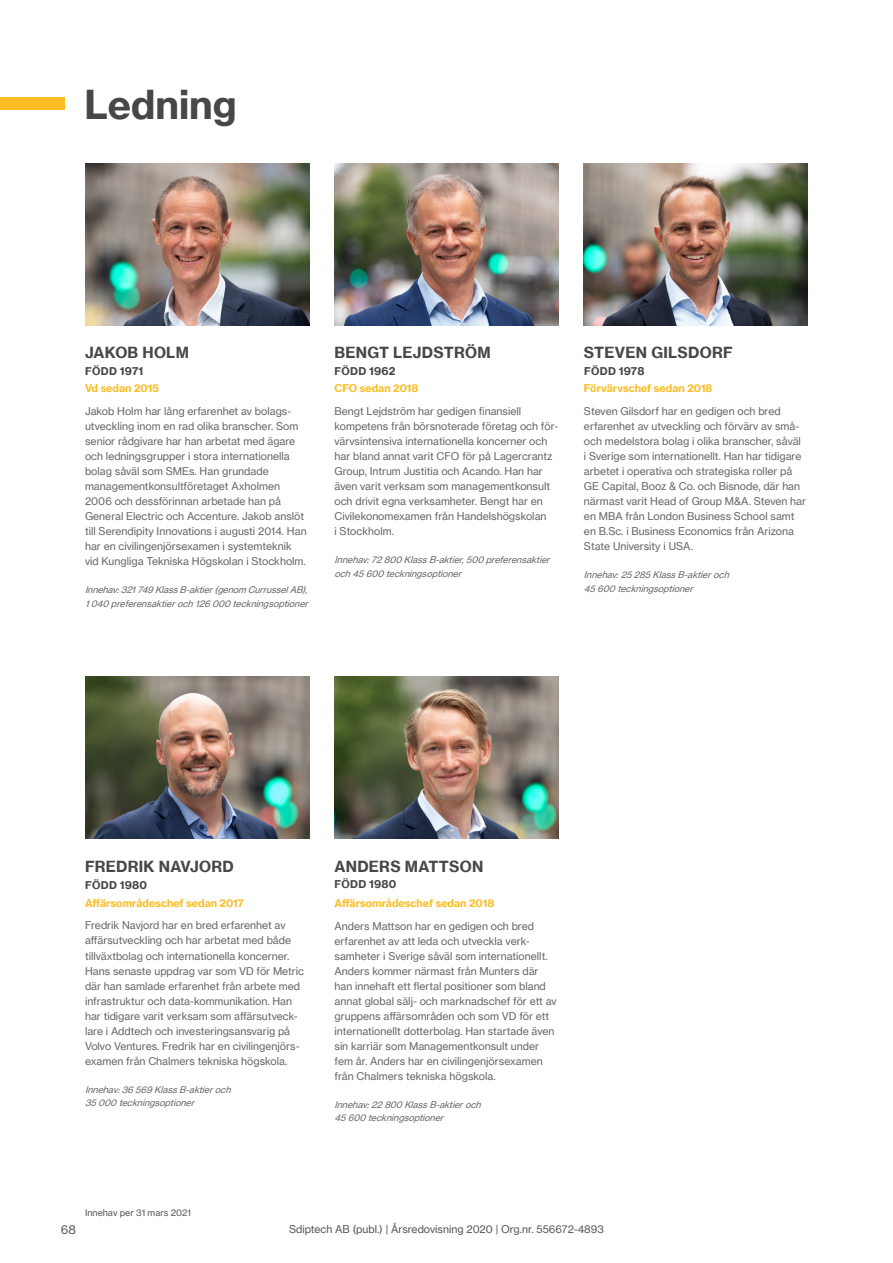
<style>
.page{position:relative;width:893px;height:1263px;background:#fff}
.page>*{position:absolute;margin:0;border:0;box-sizing:border-box;transform-origin:0 0}
.t1{font:700 39px "Neue Haas Grotesk Text Pro";color:#474747}
.t2{font:700 15px "Neue Haas Grotesk Text Pro";letter-spacing:.02em;color:#474747}
.t3{font:12px "Neue Haas Grotesk Text Pro";color:#575756}
.t4{font:10.5px/15px "Neue Haas Grotesk Text Pro";color:#686767}
.t5{font:700 10.5px "Neue Haas Grotesk Text Pro";color:#fcbd22}
.t6{font:10.5px "Neue Haas Grotesk Text Pro";color:#575756}
.t7{font:700 10.5px "Neue Haas Grotesk Text Pro";letter-spacing:.02em;color:#474747}
.t8{font:italic 9px/13.5px "Neue Haas Grotesk Text Pro";color:#686767}
.t9{font:9px "Neue Haas Grotesk Text Pro";color:#575756}
</style>
<div class="page">
<img style="left:85px;top:163px;width:224px;height:162px">
<img style="left:334px;top:163px;width:224px;height:162px">
<img style="left:584px;top:163px;width:224px;height:162px">
<div style="left:0;top:97px;width:64px;height:13px;background:#fcbd22"></div>
<img style="left:85px;top:677px;width:224px;height:162px">
<img style="left:334px;top:677px;width:224px;height:162px">
<h1 class="t1" style="left:85px;top:80px;width:154px">Ledning</h1>
<h2 class="t2" style="left:85px;top:343px;width:105px">JAKOB HOLM</h2>
<p class="t7" style="left:85px;top:364px;width:60px">FÖDD 1971</p>
<h2 class="t2" style="left:334px;top:343px;width:158px">BENGT LEJDSTRÖM</h2>
<p class="t7" style="left:335px;top:364px;width:62px">FÖDD 1962</p>
<h2 class="t2" style="left:584px;top:343px;width:150px">STEVEN GILSDORF</h2>
<p class="t7" style="left:584px;top:364px;width:62px">FÖDD 1978</p>
<p class="t5" style="left:85px;top:382px;width:75px">Vd sedan 2015</p>
<p class="t5" style="left:334px;top:382px;width:85px">CFO sedan 2018</p>
<p class="t5" style="left:584px;top:382px;width:130px">Förvärvschef sedan 2018</p>
<p class="t4" style="left:85px;top:404px;width:223px">Jakob Holm har lång erfarenhet av bolags&shy;utveckling inom en rad olika branscher. Som senior rådgivare har han arbetat med ägare och ledningsgrupper i stora internationella bolag såväl som SMEs. Han grundade managementkonsultföretaget Axholmen 2006 och dessförinnan arbetade han på General Electric och Accenture. Jakob anslöt till Serendipity Innovations i augusti 2014. Han har en civilingenjörsexamen i systemteknik vid Kungliga Tekniska Högskolan i Stockholm.</p>
<p class="t4" style="left:334px;top:404px;width:225px">Bengt Lejdström har gedigen finansiell kompetens från börsnoterade företag och för&shy;värvsintensiva internationella koncerner och har bland annat varit CFO för på Lagercrantz Group, Intrum Justitia och Acando. Han har även varit verksam som managementkonsult och drivit egna verksamheter. Bengt har en Civilekonomexamen från Handelshögskolan<br>i Stockholm.</p>
<p class="t4" style="left:584px;top:404px;width:224px">Steven Gilsdorf har en gedigen och bred erfarenhet av utveckling och förvärv av små&shy;och medelstora bolag i olika branscher, såväl<br>i Sverige som internationellt. Han har tidigare arbetet i operativa och strategiska roller på GE Capital, Booz &amp; Co. och Bisnode, där han närmast varit Head of Group M&amp;A. Steven har en MBA från London Business School samt en B.Sc. i Business Economics från Arizona State University i USA.</p>
<p class="t8" style="left:334px;top:553px;width:220px">Innehav:72800 KlassB-aktier,500 preferensaktier och45600 teckningsoptioner</p>
<p class="t8" style="left:584px;top:568px;width:149px">Innehav:25285KlassB-aktieroch<br>45600 teckningsoptioner</p>
<p class="t8" style="left:85px;top:583px;width:228px">Innehav:321749KlassB-aktier(genom CurrusselAB),<br>1040 preferensaktieroch126000 teckningsoptioner</p>
<h2 class="t2" style="left:85px;top:857px;width:150px">FREDRIK NAVJORD</h2>
<p class="t7" style="left:85px;top:878px;width:63px">FÖDD 1980</p>
<h2 class="t2" style="left:334px;top:857px;width:150px">ANDERS MATTSON</h2>
<p class="t7" style="left:335px;top:878px;width:63px">FÖDD 1980</p>
<p class="t5" style="left:85px;top:896px;width:160px">Affärsområdeschef sedan 2017</p>
<p class="t5" style="left:334px;top:896px;width:161px">Affärsområdeschef sedan 2018</p>
<p class="t4" style="left:85px;top:918px;width:221px">Fredrik Navjord har en bred erfarenhet av affärsutveckling och har arbetat med både tillväxtbolag och internationella koncerner.<br>Hans senaste uppdrag var som VD för Metric där han samlade erfarenhet från arbete med infrastruktur och data-kommunikation. Han har tidigare varit verksam som affärsutveck&shy;lare i Addtech och investeringsansvarig på Volvo Ventures. Fredrik har en civilingenjörs&shy;examen från Chalmers tekniska högskola.</p>
<p class="t4" style="left:334px;top:918px;width:224px">Anders Mattson har en gedigen och bred erfarenhet av att leda och utveckla verk&shy;samheter i Sverige såväl som internationellt.<br>Anders kommer närmast från Munters där han innehaft ett flertal positioner som bland annat global sälj- och marknadschef för ett av gruppens affärsområden och som VD för ett internationellt dotterbolag. Han startade även sin karriär som Managementkonsult under fem år. Anders har en civilingenjörsexamen från Chalmers tekniska högskola.</p>
<p class="t8" style="left:85px;top:1083px;width:150px">Innehav:36569KlassB-aktieroch<br>35000 teckningsoptioner</p>
<p class="t9" style="left:85px;top:1207px;width:108px">Innehav per 31 mars 2021</p>
<p class="t8" style="left:334px;top:1098px;width:151px">Innehav:22800 KlassB-aktieroch<br>45600 teckningsoptioner</p>
<p class="t3" style="left:61px;top:1222px;width:17px">68</p>
<p class="t6" style="left:289px;top:1222px;width:316px">Sdiptech AB (publ.) | Årsredovisning 2020 | Org.nr. 556672-4893</p>
</div>
